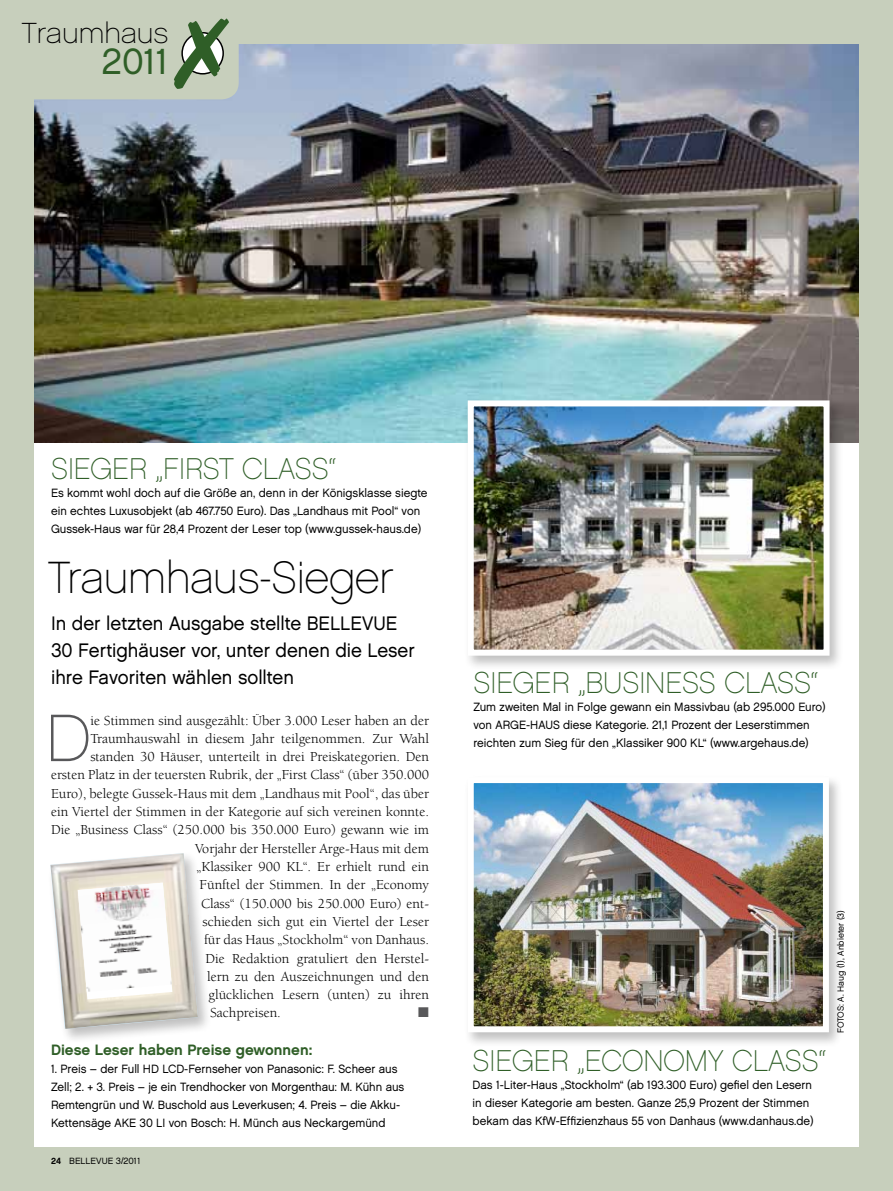
<style>
.page{position:relative;width:893px;height:1191px;background:#c7cfbc}
.page>*{position:absolute;margin:0;border:0;box-sizing:border-box;transform-origin:0 0}
.t1{font:66.9px "Chalet PS Paris Nineteen Sixty";color:#58585a}
.t2{font:45px "Chalet PS Paris Nineteen Sixty";color:#000;scale:.95 1}
.t3{font:36.3px "Chalet PS London Nineteen Sixty";color:#2f5e27}
.t4{font:30px "Chalet PS Paris Nineteen Sixty";color:#2f5e27;scale:.95 1}
.t5{font:28.95px "Chalet PS Paris Nineteen Sixty";color:#000}
.t6{font:19.5px/27px "Chalet PS London Nineteen Sixty";color:#000;scale:.95 1}
.t7{font:15px "Chalet PS New York Nineteen Sixty";color:#2f5e27}
.t8{font:14.1px "Berkeley";color:#000}
.t9{font:14.1px "Zapf Dingbats ITC";color:#58585a}
.t10{font:12px/18px "Chalet PS London Nineteen Sixty";color:#000;scale:.95 1}
.t11{font:9px "Chalet PS London Nineteen Sixty";color:#000;scale:.95 1}
.t12{font:9px "Chalet PS London Nineteen Sixty";color:#000}
.s1{font-family:"Chalet PS New York Nineteen Sixty"}
</style>
<div class="page">
<div style="left:34px;top:45px;width:825px;height:1101px;background:#fff"></div>
<div style="left:47px;top:851px;width:165px;height:193px;background:#000;opacity:.25"></div>
<img style="left:34px;top:45px;width:825px;height:397px">
<div style="left:13px;top:14px;width:226px;height:85px;background:#c7cfbc;border-radius:17px"></div>
<div style="left:464px;top:398px;width:380px;height:273px;background:#000;opacity:.25"></div>
<img style="left:475px;top:407px;width:347px;height:241px">
<div style="left:468px;top:400px;width:361px;height:255px;border:6px solid #fff"></div>
<div style="left:464px;top:775px;width:379px;height:273px;background:#000;opacity:.25"></div>
<img style="left:475px;top:784px;width:347px;height:241px">
<div style="left:468px;top:777px;width:361px;height:255px;border:6px solid #fff"></div>
<svg style="left:50px;top:853px;width:148px;height:176px"></svg>
<img style="left:78px;top:882px;width:85px;height:7px">
<img style="left:78px;top:889px;width:88px;height:36px">
<img style="left:81px;top:917px;width:87px;height:37px">
<img style="left:83px;top:946px;width:88px;height:36px">
<img style="left:86px;top:975px;width:86px;height:16px">
<svg style="left:181px;top:32px;width:43px;height:43px"></svg>
<h3 class="t5" style="left:22px;top:16px;width:148px">TRAUMHAUS</h3>
<h3 class="t3" style="left:102px;top:40px;width:68px">2011</h3>
<h3 class="t4" style="left:51px;top:451px;width:302px">SIEGER „FIRST CLASS“</h3>
<p class="t10" style="left:51px;top:484px;width:398px">Es kommt wohl doch auf die Größe an, denn in der Königsklasse siegte ein echtes Luxusobjekt (ab 467.750 Euro). Das „Landhaus mit Pool“ von<br>Gussek-Haus war für 28,4 Prozent der Leser top (www.gussek-haus.de)</p>
<h2 class="t2" style="left:48px;top:552px;width:365px">TRAUMHAUS-SIEGER</h2>
<h3 class="t6" style="left:51px;top:609px;width:384px">In der letzten Ausgabe stellte BELLEVUE<br>30 Fertighäuser vor, unter denen die Leser ihre Favoriten wählen sollten</h3>
<h1 class="t1" style="left:45px;top:699px;width:46px">D</h1>
<p class="t8" style="left:90px;top:712px;width:340px">ie Stimmen sind ausgezählt: Über 3.000 Leser haben an der</p>
<p class="t8" style="left:90px;top:731px;width:340px">Traumhauswahl in diesem Jahr teilgenommen. Zur Wahl</p>
<p class="t8" style="left:90px;top:749px;width:340px">standen 30 Häuser, unterteilt in drei Preiskategorien. Den</p>
<p class="t8" style="left:51px;top:767px;width:379px">ersten Platz in der teuersten Rubrik, der „First Class“ (über 350.000</p>
<p class="t8" style="left:51px;top:786px;width:380px">Euro), belegte Gussek-Haus mit dem „Landhaus mit Pool“, das über</p>
<p class="t8" style="left:51px;top:804px;width:380px">ein Viertel der Stimmen in der Kategorie auf sich vereinen konnte.</p>
<p class="t8" style="left:51px;top:822px;width:379px">Die „Business Class“ (250.000 bis 350.000 Euro) gewann wie im</p>
<p class="t8" style="left:195px;top:841px;width:235px">Vorjahr der Hersteller Arge-Haus mit dem</p>
<p class="t8" style="left:197px;top:859px;width:234px">„Klassiker 900 KL“. Er erhielt rund ein</p>
<p class="t8" style="left:200px;top:877px;width:231px">Fünftel der Stimmen. In der „Economy</p>
<p class="t8" style="left:201px;top:895px;width:229px">Class“ (150.000 bis 250.000 Euro) ent-</p>
<p class="t8" style="left:203px;top:914px;width:228px">schieden sich gut ein Viertel der Leser</p>
<p class="t8" style="left:204px;top:932px;width:226px">für das Haus „Stockholm“ von Danhaus.</p>
<p class="t8" style="left:206px;top:950px;width:225px">Die Redaktion gratuliert den Herstel-</p>
<p class="t8" style="left:207px;top:969px;width:223px">lern zu den Auszeichnungen und den</p>
<p class="t8" style="left:209px;top:987px;width:222px">glücklichen Lesern (unten) zu ihren</p>
<p class="t8" style="left:210px;top:1005px;width:72px">Sachpreisen.</p>
<p class="t9" style="left:418px;top:1006px;width:12px">■</p>
<p class="t7" style="left:51px;top:1040px;width:263px">Diese Leser haben Preise gewonnen:</p>
<p class="t10" style="left:51px;top:1059px;width:373px">1. Preis – der Full HD LCD-Fernseher von Panasonic: F. Scheer aus Zell; 2. + 3. Preis – je ein Trendhocker von Morgenthau: M. Kühn aus Remtengrün und W. Buschold aus Leverkusen; 4. Preis – die Akku-Kettensäge AKE 30 LI von Bosch: H. Münch aus Neckargemünd</p>
<p class="t12" style="left:51px;top:1155px;width:91px"><span class="s1">24</span> BELLEVUE 3/2011</p>
<h3 class="t4" style="left:473px;top:666px;width:365px">SIEGER „BUSINESS CLASS“</h3>
<p class="t10" style="left:473px;top:698px;width:372px">Zum zweiten Mal in Folge gewann ein Massivbau (ab 295.000 Euro) von ARGE-HAUS diese Kategorie. 21,1 Prozent der Leserstimmen reichten zum Sieg für den „Klassiker 900 KL“ (www.argehaus.de)</p>
<h3 class="t4" style="left:473px;top:1043px;width:374px">SIEGER „ECONOMY CLASS“</h3>
<p class="t10" style="left:473px;top:1076px;width:360px">Das 1-Liter-Haus „Stockholm“ (ab 193.300 Euro) gefiel den Lesern in dieser Kategorie am besten. Ganze 25,9 Prozent der Stimmen bekam das KfW-Effizienzhaus 55 von Danhaus (www.danhaus.de)</p>
<p class="t11" style="left:835px;top:1033px;width:131px;rotate:-90deg">FOTOS: A. Haug (1), Anbieter (3)</p>
</div>
